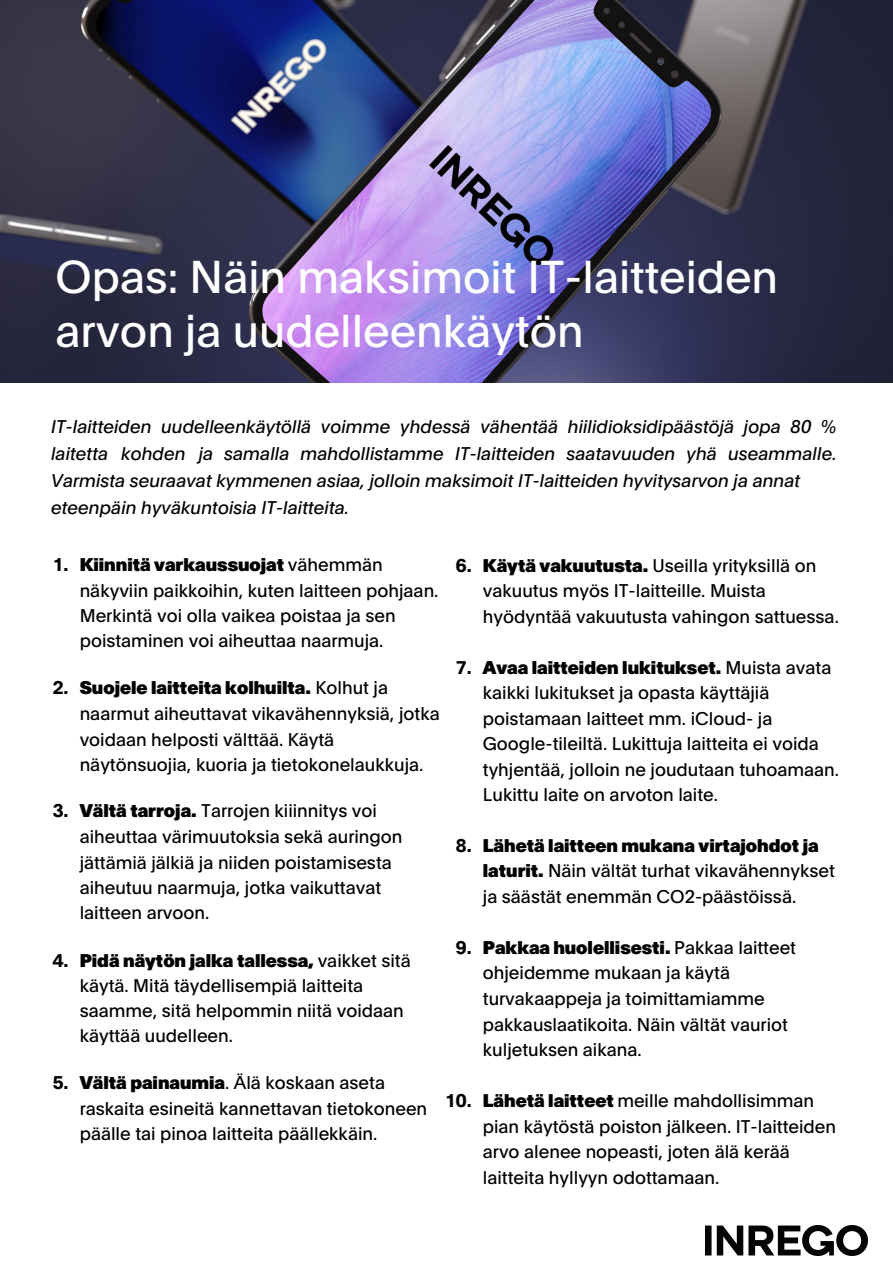
<style>
.page{position:relative;width:893px;height:1263px;background:#fff}
.page>*{position:absolute;margin:0;border:0;box-sizing:border-box;transform-origin:0 0}
.Text_no_hyphenation{font:45px/54px "Plain";color:#fff}
.t1{font:18px/25.5px "Plain";color:#000}
.Text_no_hyphenation-2{font:italic 18px/27px "Plain";color:#000}
.s1{font-weight:700}
.s2{font-weight:900}
</style>
<div class="page">
<img style="left:0;top:0;width:893px;height:382px">
<img style="left:706px;top:1225px;width:161px;height:31px">
<p class="Text_no_hyphenation" style="left:55px;top:250px;width:724px">Opas: Näin maksimoit IT-laitteiden arvon ja uudelleenkäytön</p>
<p class="Text_no_hyphenation-2" style="left:51px;top:413px;width:787px">IT-laitteiden uudelleenkäytöllä voimme yhdessä vähentää hiilidioksidipäästöjä jopa 80 % laitetta kohden ja samalla mahdollistamme IT-laitteiden saatavuuden yhä useammalle.<br>Varmista seuraavat kymmenen asiaa, jolloin maksimoit IT-laitteiden hyvitysarvon ja annat eteenpäin hyväkuntoisia IT-laitteita.</p>
<p class="t1" style="left:80px;top:552px;width:360px;text-indent:-27px"><span class="s1">1.</span> <span class="s2">Kiinnitä varkaussuojat</span> vähemmän näkyviin paikkoihin, kuten laitteen pohjaan.<br>Merkintä voi olla vaikea poistaa ja sen poistaminen voi aiheuttaa naarmuja.</p>
<p class="t1" style="left:80px;top:675px;width:362px;text-indent:-27px"><span class="s1">2.</span> <span class="s2">Suojele laitteita kolhuilta.</span> Kolhut ja naarmut aiheuttavat vikavähennyksiä, jotka voidaan helposti välttää. Käytä näytönsuojia, kuoria ja tietokonelaukkuja.</p>
<p class="t1" style="left:80px;top:798px;width:324px;text-indent:-27px"><span class="s1">3.</span> <span class="s2">Vältä tarroja.</span> Tarrojen kiiinnitys voi aiheuttaa värimuutoksia sekä auringon jättämiä jälkiä ja niiden poistamisesta aiheutuu naarmuja, jotka vaikuttavat laitteen arvoon.</p>
<p class="t1" style="left:80px;top:948px;width:333px;line-height:25px;text-indent:-27px"><span class="s1">4.</span> <span class="s2">Pidä näytön jalka tallessa,</span> vaikket sitä käytä. Mitä täydellisempiä laitteita saamme, sitä helpommin niitä voidaan käyttää uudelleen.</p>
<p class="t1" style="left:80px;top:1070px;width:349px;text-indent:-27px"><span class="s1">5.</span> <span class="s2">Vältä painaumia</span>. Älä koskaan aseta raskaita esineitä kannettavan tietokoneen päälle tai pinoa laitteita päällekkäin.</p>
<p class="t1" style="left:483px;top:553px;width:358px;text-indent:-27px"><span class="s1">6.</span> <span class="s2">Käytä vakuutusta.</span> Useilla yrityksillä on vakuutus myös IT-laitteille. Muista hyödyntää vakuutusta vahingon sattuessa.</p>
<p class="t1" style="left:483px;top:654px;width:358px;text-indent:-27px"><span class="s1">7.</span> <span class="s2">Avaa laitteiden lukitukset.</span> Muista avata kaikki lukitukset ja opasta käyttäjiä poistamaan laitteet mm. iCloud- ja Google-tileiltä. Lukittuja laitteita ei voida tyhjentää, jolloin ne joudutaan tuhoamaan.<br>Lukittu laite on arvoton laite.</p>
<p class="t1" style="left:483px;top:833px;width:354px;text-indent:-27px"><span class="s1">8.</span> <span class="s2">Lähetä laitteen mukana virtajohdot ja laturit.</span> Näin vältät turhat vikavähennykset ja säästät enemmän CO2-päästöissä.</p>
<p class="t1" style="left:483px;top:935px;width:315px;text-indent:-27px"><span class="s1">9.</span> <span class="s2">Pakkaa huolellisesti.</span> Pakkaa laitteet ohjeidemme mukaan ja käytä turvakaappeja ja toimittamiamme pakkauslaatikoita. Näin vältät vauriot kuljetuksen aikana.</p>
<p class="t1" style="left:483px;top:1088px;width:355px;text-indent:-38px"><span class="s1">10.</span> <span class="s2">Lähetä laitteet</span> meille mahdollisimman pian käytöstä poiston jälkeen. IT-laitteiden arvo alenee nopeasti, joten älä kerää laitteita hyllyyn odottamaan.</p>
</div>
